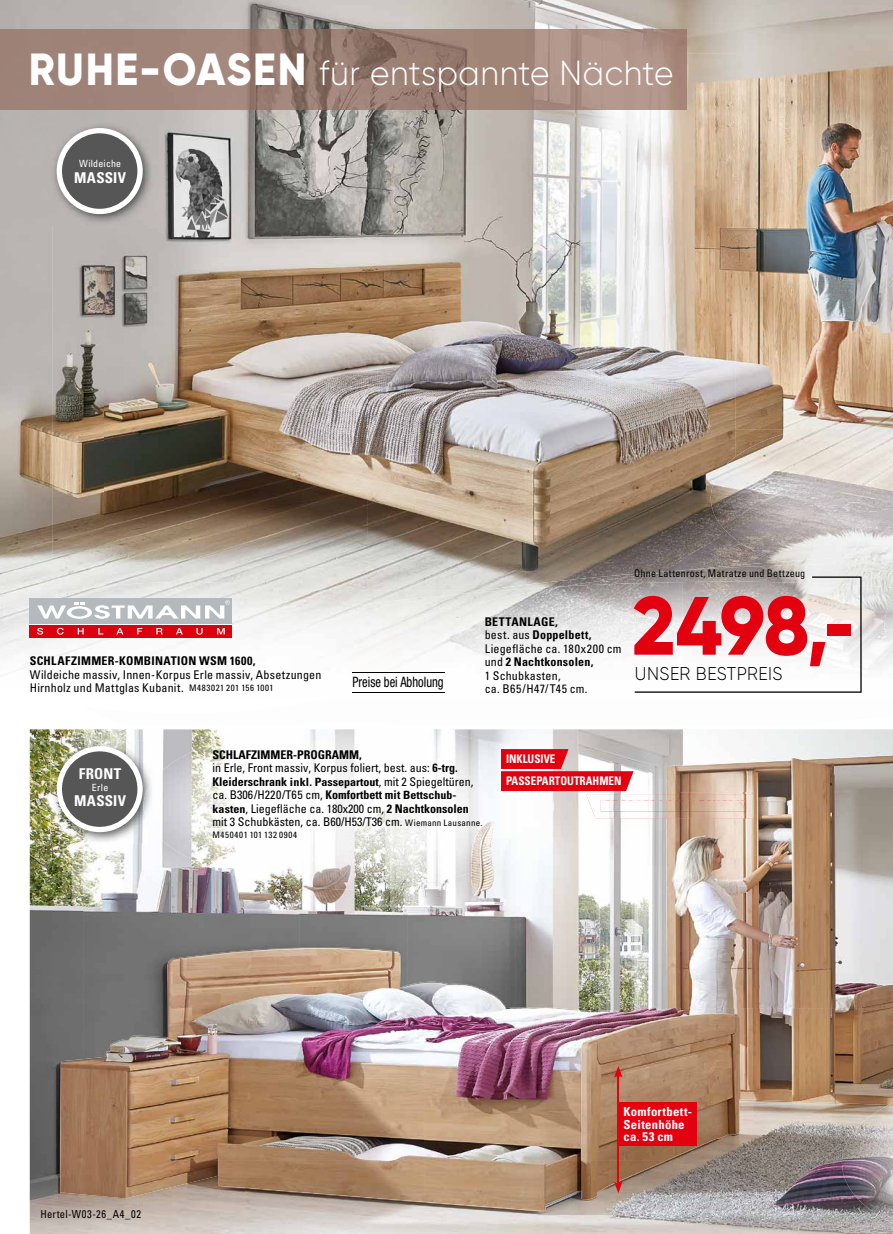
<style>
.page{position:relative;width:893px;height:1234px;background:#fff}
.page>*{position:absolute;margin:0;border:0;box-sizing:border-box;transform-origin:0 0}
.t1{font:800 82.35px "Gilroy";color:#e3000f}
.t2{font:300 34.65px "Gilroy";letter-spacing:.015em;color:#fff;scale:.95 1}
.t3{font:300 18.45px "Gilroy";letter-spacing:.02em;color:#000;scale:.95 1}
.t4{font:700 condensed 14.85px "Univers LT Pro";letter-spacing:.02em;color:#fff}
.t5{font:condensed 14.4px "Helvetica Neue LT Pro";color:#000;scale:.87 1}
.t6{font:700 condensed 12.45px/12.5px "Univers LT Pro";letter-spacing:.02em;color:#fff}
.t7{font:condensed 12px/13.5px "Univers LT Pro";letter-spacing:.01em;color:#000}
.t8{font:700 condensed 12px "Univers LT Pro";letter-spacing:.025em;color:#000}
.t9{font:700 condensed 11.85px/22px "Univers LT Pro";color:#fff;scale:.93 1}
.t10{font:700 condensed 11.4px "Univers LT Pro";color:#000;scale:1.05 1}
.t11{font:condensed 10.95px "Univers LT Pro";letter-spacing:.055em;color:#000;scale:.95 1}
.t12{font:condensed 10.5px "Univers LT Pro";letter-spacing:.03em;color:#000;scale:.96 1}
.t13{font:condensed 9.9px "Univers LT Pro";letter-spacing:.02em;color:#fff}
.t14{font:condensed 9px "Univers LT Pro";letter-spacing:.07em;color:#000}
.s1{font-weight:800;font-size:45px}
.s2{font-size:9px}
.s3{font-weight:700}
.s4{font-size:12px}
.s5{font-weight:400}
.s6{font-weight:400;font-size:12px}
.s7{font-weight:700;font-size:11.4px}
.s8{font-size:11.4px}
</style>
<div class="page">
<img style="left:736px;top:0;width:157px;height:424px">
<img style="left:263px;top:0;width:473px;height:53px">
<img style="left:0;top:0;width:263px;height:30px">
<img style="left:683px;top:53px;width:53px;height:483px">
<img style="left:210px;top:109px;width:473px;height:320px">
<img style="left:105px;top:109px;width:105px;height:473px">
<img style="left:0;top:161px;width:52px;height:421px">
<img style="left:52px;top:226px;width:53px;height:356px">
<img style="left:525px;top:429px;width:158px;height:141px">
<img style="left:210px;top:429px;width:315px;height:157px">
<img style="left:683px;top:536px;width:28px;height:29px">
<img style="left:688px;top:561px;width:94px;height:4px">
<img style="left:457px;top:570px;width:107px;height:16px">
<img style="left:564px;top:565px;width:329px;height:16px">
<img style="left:353px;top:586px;width:119px;height:18px">
<img style="left:472px;top:581px;width:421px;height:112px">
<img style="left:353px;top:604px;width:119px;height:89px">
<img style="left:0;top:582px;width:353px;height:38px">
<img style="left:0;top:620px;width:223px;height:39px">
<img style="left:223px;top:610px;width:170px;height:83px">
<img style="left:346px;top:627px;width:58px;height:57px">
<hr style="left:352px;top:691px;width:92px;height:1px;background:#000">
<hr style="left:352px;top:672px;width:92px;height:1px;background:#000">
<img style="left:711px;top:424px;width:182px;height:137px">
<img style="left:782px;top:555px;width:111px;height:10px">
<img style="left:794px;top:563px;width:99px;height:8px">
<img style="left:0;top:30px;width:686px;height:79px">
<div style="left:30px;top:625px;width:202px;height:12px;background:#da020e"></div>
<hr style="left:30px;top:623px;width:202px;height:2px;background:#fff">
<svg style="left:37px;top:627px;width:6px;height:7px"></svg>
<svg style="left:57px;top:627px;width:7px;height:7px"></svg>
<svg style="left:78px;top:628px;width:6px;height:6px"></svg>
<svg style="left:98px;top:628px;width:5px;height:6px"></svg>
<svg style="left:116px;top:628px;width:7px;height:6px"></svg>
<svg style="left:137px;top:628px;width:5px;height:6px"></svg>
<svg style="left:156px;top:628px;width:7px;height:6px"></svg>
<svg style="left:176px;top:628px;width:7px;height:6px"></svg>
<svg style="left:196px;top:628px;width:7px;height:6px"></svg>
<svg style="left:217px;top:628px;width:8px;height:6px"></svg>
<div style="left:30px;top:597px;width:202px;height:26px;background:#b3b9bc"></div>
<svg style="left:37px;top:600px;width:193px;height:18px"></svg>
<img style="left:30px;top:729px;width:113px;height:50px">
<img style="left:554px;top:729px;width:339px;height:26px">
<img style="left:30px;top:779px;width:53px;height:454px">
<img style="left:516px;top:818px;width:120px;height:190px">
<img style="left:83px;top:843px;width:216px;height:138px">
<img style="left:408px;top:889px;width:108px;height:92px">
<img style="left:299px;top:889px;width:109px;height:58px">
<img style="left:83px;top:981px;width:81px;height:54px">
<img style="left:731px;top:1104px;width:162px;height:129px">
<img style="left:570px;top:1160px;width:161px;height:73px">
<img style="left:245px;top:1201px;width:325px;height:32px">
<img style="left:51px;top:740px;width:99px;height:103px">
<svg style="left:57px;top:746px;width:86px;height:86px"></svg>
<img style="left:842px;top:1104px;width:51px;height:119px">
<img style="left:154px;top:729px;width:400px;height:160px">
<img style="left:144px;top:778px;width:8px;height:54px">
<img style="left:884px;top:597px;width:9px;height:53px">
<svg style="left:501px;top:749px;width:253px;height:69px"></svg>
<svg style="left:635px;top:576px;width:227px;height:116px"></svg>
<img style="left:51px;top:122px;width:103px;height:104px">
<svg style="left:57px;top:128px;width:86px;height:86px"></svg>
<img style="left:636px;top:755px;width:257px;height:253px">
<img style="left:164px;top:947px;width:261px;height:254px">
<img style="left:424px;top:981px;width:157px;height:229px">
<img style="left:60px;top:1035px;width:104px;height:163px">
<img style="left:581px;top:1008px;width:208px;height:152px">
<img style="left:789px;top:1008px;width:104px;height:96px">
<img style="left:581px;top:1159px;width:85px;height:40px">
<img style="left:670px;top:767px;width:84px;height:25px">
<img style="left:685px;top:774px;width:62px;height:10px">
<img style="left:666px;top:800px;width:80px;height:11px">
<hr style="left:617px;top:1074px;width:2px;height:110px;background:#e3000f">
<svg style="left:614px;top:1065px;width:9px;height:12px"></svg>
<svg style="left:614px;top:1181px;width:9px;height:11px"></svg>
<div style="left:619px;top:1102px;width:78px;height:43px;background:#e3000f"></div>
<h2 class="t2" style="left:29px;top:51px;width:680px"><span class="s1">RUHE-OASEN</span> für entspannte Nächte</h2>
<p class="t13" style="left:79px;top:157px;width:44px">Wildeiche</p>
<p class="t4" style="left:74px;top:168px;width:53px">MASSIV</p>
<p class="t8" style="left:30px;top:653px;width:227px">SCHLAFZIMMER-KOMBINATION WSM 1600,</p>
<p class="t7" style="left:30px;top:667px;width:293px">Wildeiche massiv, Innen-Korpus Erle massiv, Absetzungen<br>Hirnholz und Mattglas Kubanit. <span class="s2">M483021 201 156 1001</span></p>
<p class="t5" style="left:352px;top:673px;width:106px">Preise bei Abholung</p>
<p class="t7" style="left:485px;top:614px;width:138px"><span class="s3">BETTANLAGE,<br></span>best. aus <span class="s3">Doppelbett,<br></span>Liegefläche ca. 180x200 cm und <span class="s3">2 Nachtkonsolen,<br></span>1 Schubkasten,<br>ca. B65/H47/T45 cm.</p>
<p class="t12" style="left:634px;top:566px;width:180px">Ohne Lattenrost, Matratze und Bettzeug</p>
<h1 class="t1" style="left:633px;top:574px;width:223px">2498,-</h1>
<h3 class="t3" style="left:635px;top:662px;width:157px">UNSER BESTPREIS</h3>
<p class="t4" style="left:79px;top:764px;width:44px">FRONT</p>
<p class="t13" style="left:92px;top:780px;width:18px">Erle</p>
<p class="t4" style="left:74px;top:791px;width:53px">MASSIV</p>
<p class="t7" style="left:213px;top:747px;width:247px"><span class="s3">SCHLAFZIMMER-PROGRAMM,<br></span>in Erle, Front massiv, Korpus foliert, best. aus: <span class="s3">6-trg.</span></p>
<p class="t10" style="left:213px;top:774px;width:250px"><span class="s4">Kleiderschrank</span> inkl. Passe partout<span class="s5">,</span> <span class="s6">mit 2 Spiegeltüren,</span></p>
<p class="t7" style="left:213px;top:787px;width:272px">ca. B306/H220/T65 cm, <span class="s3">Komfortbett mit</span> <span class="s7">Bettschub&shy;kasten</span><span class="s8">,</span> Liege fläche ca. 180x200 cm, <span class="s3">2 Nachtkonsolen </span>mit 3 Schub kästen, ca. B60/H53/T36 cm. <span class="s2">Wiemann Lausanne.</span></p>
<p class="t14" style="left:213px;top:829px;width:86px">M450401 101 132 0904</p>
<p class="t9" style="left:506px;top:747px;width:126px">INKLUSIVE<br>PASSEPARTOUTRAHMEN</p>
<p class="t11" style="left:40px;top:1206px;width:108px">Hertel-W03-26_A4_02</p>
<p class="t6" style="left:624px;top:1105px;width:70px">Komfortbett-<br>Seitenhöhe ca. 53 cm</p>
</div>
